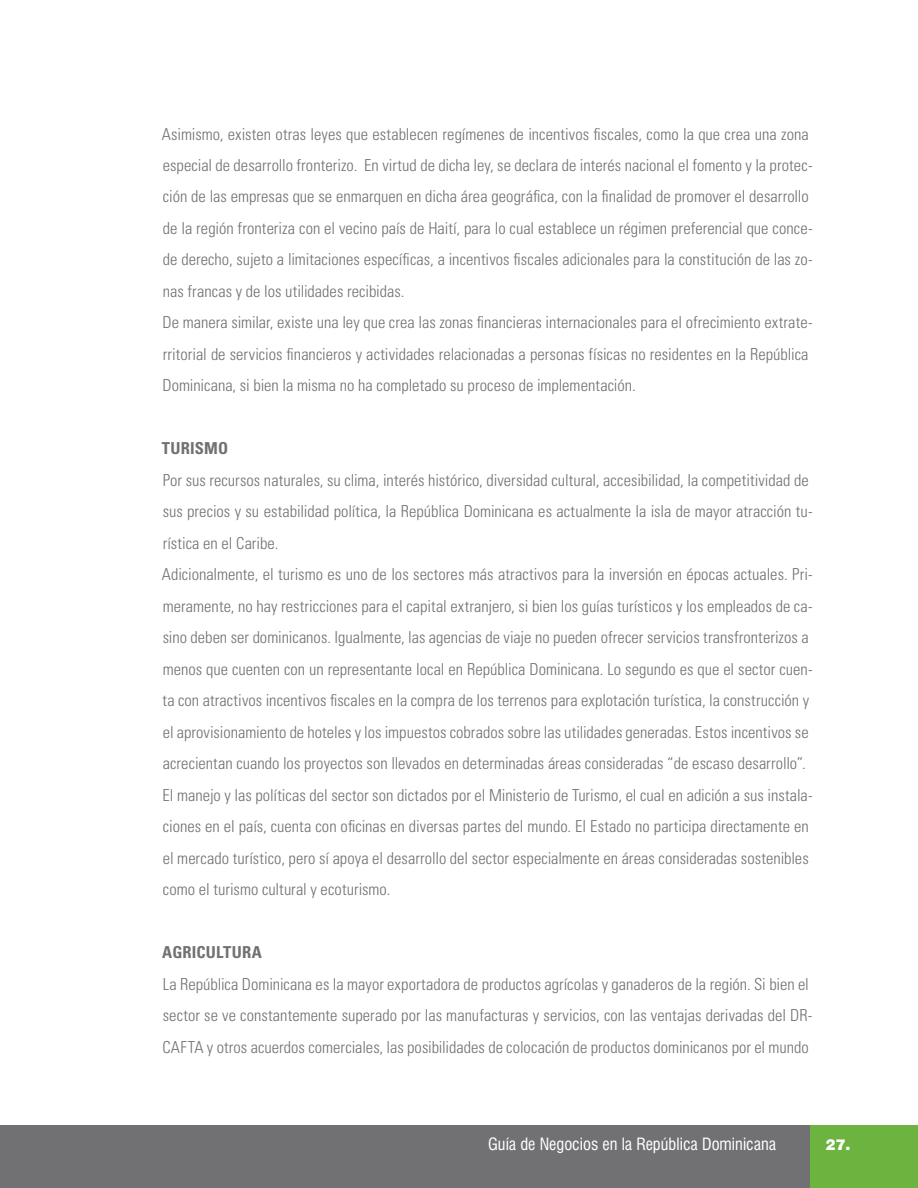
<style>
.page{position:relative;width:918px;height:1188px;background:#fff}
.page>*{position:absolute;margin:0;border:0;box-sizing:border-box;transform-origin:0 0}
.t1{font:300 condensed 16.5px/31.5px "Univers";color:#717073}
.t2{font:condensed 16.5px "Swiss 721 BT";color:#fff}
.t3{font:700 condensed 16.5px "Univers";letter-spacing:.01em;color:#717073}
.t4{font:900 15px "Swiss 721 BT";color:#fff}
</style>
<div class="page">
<div style="left:0;top:1125px;width:813px;height:63px;background:#717073"></div>
<div style="left:810px;top:1125px;width:108px;height:63px;background:#6cb33f"></div>
<p class="t1" style="left:162px;top:118px;width:652px">Asimismo, existen otras leyes que establecen regímenes de incentivos fiscales, como la que crea una zona especial de desarrollo fronterizo. En virtud de dicha ley, se declara de interés nacional el fomento y la protec&shy;ción de las empresas que se enmarquen en dicha área geográfica, con la finalidad de promover el desarrollo de la región fronteriza con el vecino país de Haití, para lo cual establece un régimen preferencial que conce&shy;de derecho, sujeto a limitaciones específicas, a incentivos fiscales adicionales para la constitución de las zo&shy;nas francas y de los utilidades recibidas.<br>De manera similar, existe una ley que crea las zonas financieras internacionales para el ofrecimiento extrate&shy;rritorial de servicios financieros y actividades relacionadas a personas físicas no residentes en la República Dominicana, si bien la misma no ha completado su proceso de implementación.</p>
<p class="t3" style="left:162px;top:438px;width:68px">TURISMO</p>
<p class="t1" style="left:162px;top:464px;width:652px">Por sus recursos naturales, su clima, interés histórico, diversidad cultural, accesibilidad, la competitividad de sus precios y su estabilidad política, la República Dominicana es actualmente la isla de mayor atracción tu&shy;rística en el Caribe.<br>Adicionalmente, el turismo es uno de los sectores más atractivos para la inversión en épocas actuales. Pri&shy;meramente, no hay restricciones para el capital extranjero, si bien los guías turísticos y los empleados de ca&shy;sino deben ser dominicanos. Igualmente, las agencias de viaje no pueden ofrecer servicios transfronterizos a menos que cuenten con un representante local en República Dominicana. Lo segundo es que el sector cuen&shy;ta con atractivos incentivos fiscales en la compra de los terrenos para explotación turística, la construcción y el aprovisionamiento de hoteles y los impuestos cobrados sobre las utilidades generadas. Estos incentivos se acrecientan cuando los proyectos son llevados en determinadas áreas consideradas “de escaso desarrollo”.<br>El manejo y las políticas del sector son dictados por el Ministerio de Turismo, el cual en adición a sus instala&shy;ciones en el país, cuenta con oficinas en diversas partes del mundo. El Estado no participa directamente en el mercado turístico, pero sí apoya el desarrollo del sector especialmente en áreas consideradas sostenibles como el turismo cultural y ecoturismo.</p>
<p class="t3" style="left:162px;top:942px;width:101px">AGRICULTURA</p>
<p class="t1" style="left:162px;top:968px;width:652px">La República Dominicana es la mayor exportadora de productos agrícolas y ganaderos de la región. Si bien el sector se ve constantemente superado por las manufacturas y servicios, con las ventajas derivadas del DR-<br>CAFTA y otros acuerdos comerciales, las posibilidades de colocación de productos dominicanos por el mundo</p>
<p class="t2" style="left:488px;top:1134px;width:290px">Guía de Negocios en la República Dominicana</p>
<p class="t4" style="left:826px;top:1135px;width:26px">27.</p>
</div>
